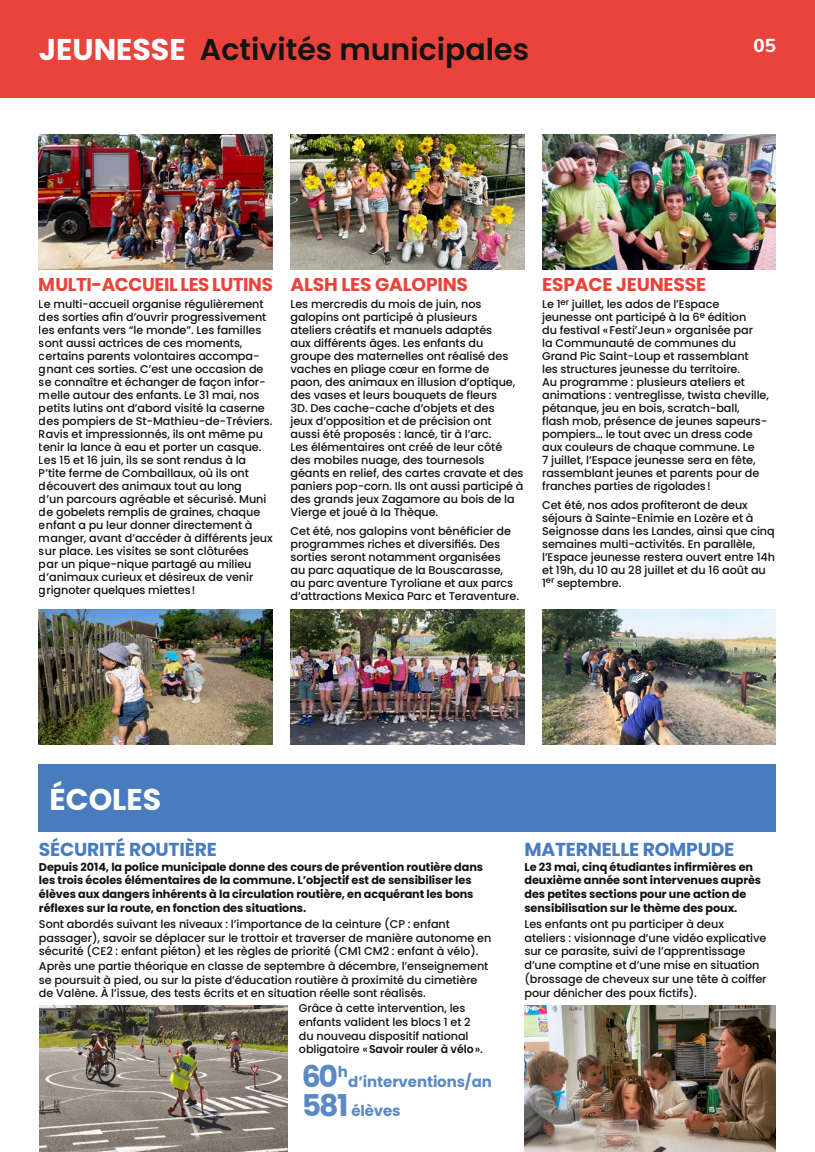
<style>
.page{position:relative;width:815px;height:1152px;background:#fff}
.page>*{position:absolute;margin:0;border:0;box-sizing:border-box;transform-origin:0 0}
.t1{font:600 30px "Poppins";color:#131313}
.t2{font:700 30px "Poppins";color:#fff}
.t3{font:700 30px "Poppins";color:#497cbf}
.t4{font:700 18.75px "Poppins";letter-spacing:-.01em;color:#e9433b}
.t5{font:700 18.75px "Poppins";letter-spacing:-.01em;color:#497cbf}
.t6{font:800 18.75px "Nunito Sans";color:#fff}
.t7{font:700 15px/29.4px "Poppins";letter-spacing:-.01em;color:#497cbf}
.t8{font:500 11.25px/13px "Poppins";letter-spacing:-.01em;color:#131313}
.t9{font:700 11.25px/13.8px "Poppins";letter-spacing:-.01em;color:#131313}
.t10{font:600 11.25px "Poppins";letter-spacing:-.01em;color:#131313}
.s1{font-weight:700;color:#fff}
.s2{font-weight:500}
.s3{font-size:30px}
</style>
<div class="page">
<img style="left:39px;top:135px;width:234px;height:134px">
<img style="left:291px;top:135px;width:233px;height:134px">
<img style="left:39px;top:609px;width:234px;height:135px">
<img style="left:291px;top:610px;width:233px;height:134px">
<img style="left:542px;top:135px;width:234px;height:134px">
<img style="left:542px;top:610px;width:234px;height:134px">
<img style="left:524px;top:1005px;width:252px;height:147px">
<img style="left:39px;top:1005px;width:248px;height:147px">
<div style="left:0;top:0;width:815px;height:97px;background:#e9433b"></div>
<div style="left:39px;top:764px;width:737px;height:67px;background:#497cbf"></div>
<h1 class="t1" style="left:39px;top:32px;width:492px"><span class="s1">JEUNESSE</span> Activités municipales</h1>
<h2 class="t6" style="left:753px;top:32px;width:24px">05</h2>
<h2 class="t4" style="left:39px;top:274px;width:235px">MULTI-ACCUEIL LES LUTINS</h2>
<p class="t8" style="left:39px;top:298px;width:235px">Le multi-accueil organise régulièrement des sorties afin d’ouvrir progressivement les enfants vers “le monde”. Les familles sont aussi actrices de ces moments, certains parents volontaires accompa&shy;gnant ces sorties. C’est une occasion de se connaître et échanger de façon infor&shy;melle autour des enfants. Le 31 mai, nos petits lutins ont d’abord visité la caserne des pompiers de St-Mathieu-de-Tréviers.<br>Ravis et impressionnés, ils ont même pu tenir la lance à eau et porter un casque.<br>Les 15 et 16 juin, ils se sont rendus à la P’tite ferme de Combaillaux, où ils ont découvert des animaux tout au long<br>d’un parcours agréable et sécurisé. Muni de gobelets remplis de graines, chaque enfant a pu leur donner directement à manger, avant d’accéder à différents jeux sur place. Les visites se sont clôturées<br>par un pique-nique partagé au milieu d’animaux curieux et désireux de venir grignoter quelques miettes!</p>
<h2 class="t4" style="left:291px;top:274px;width:179px">ALSH LES GALOPINS</h2>
<p class="t8" style="left:291px;top:298px;width:235px">Les mercredis du mois de juin, nos galopins ont participé à plusieurs<br>ateliers créatifs et manuels adaptés<br>aux différents âges. Les enfants du groupe des maternelles ont réalisé des vaches en pliage cœur en forme de paon, des animaux en illusion d’optique, des vases et leurs bouquets de fleurs<br>3D. Des cache-cache d’objets et des<br>jeux d’opposition et de précision ont aussi été proposés : lancé, tir à l’arc.<br>Les élémentaires ont créé de leur côté des mobiles nuage, des tournesols géants en relief, des cartes cravate et des paniers pop-corn. Ils ont aussi participé à des grands jeux Zagamore au bois de la Vierge et joué à la Thèque.</p>
<p class="t8" style="left:291px;top:524px;width:230px">Cet été, nos galopins vont bénéficier de programmes riches et diversifiés. Des sorties seront notamment organisées<br>au parc aquatique de la Bouscarasse, au parc aventure Tyroliane et aux parcs d’attractions Mexica Parc et Teraventure.</p>
<h2 class="t4" style="left:542px;top:274px;width:166px">ESPACE JEUNESSE</h2>
<p class="t8" style="left:542px;top:298px;width:228px">Le 1<sup>er</sup> juillet, les ados de l’Espace jeunesse ont participé à la 6<sup>e</sup> édition<br>du festival «Festi’Jeun» organisée par<br>la Communauté de communes du Grand Pic Saint-Loup et rassemblant<br>les structures jeunesse du territoire.<br>Au programme : plusieurs ateliers et animations : ventreglisse, twista cheville, pétanque, jeu en bois, scratch-ball, flash mob, présence de jeunes sapeurs&shy;pompiers… le tout avec un dress code aux couleurs de chaque commune. Le<br>7 juillet, l’Espace jeunesse sera en fête, rassemblant jeunes et parents pour de franches parties de rigolades!</p>
<p class="t8" style="left:542px;top:498px;width:234px">Cet été, nos ados profiteront de deux séjours à Sainte-Enimie en Lozère et à Seignosse dans les Landes, ainsi que cinq semaines multi-activités. En parallèle, l’Espace jeunesse restera ouvert entre 14h et 19h, du 10 au 28 juillet et du 16 août au 1<sup>er</sup> septembre.</p>
<h1 class="t2" style="left:50px;top:781px;width:113px">ÉCOLES</h1>
<h2 class="t5" style="left:39px;top:838px;width:179px">SÉCURITÉ ROUTIÈRE</h2>
<p class="t9" style="left:39px;top:860px;width:446px">Depuis 2014, la police municipale donne des cours de prévention routière dans les trois écoles élémentaires de la commune. L’objectif est de sensibiliser les élèves aux dangers inhérents à la circulation routière, en acquérant les bons réflexes sur la route, en fonction des situations.</p>
<p class="t8" style="left:39px;top:917px;width:412px">Sont abordés suivant les niveaux : l’importance de la ceinture (CP : enfant</p>
<p class="t8" style="left:39px;top:931px;width:454px">passager), savoir se déplacer sur le trottoir et traverser de manière autonome en</p>
<p class="t8" style="left:39px;top:945px;width:441px">sécurité (CE2 : enfant piéton) et les règles de priorité (CM1 CM2 : enfant à vélo).</p>
<p class="t8" style="left:39px;top:959px;width:451px">Après une partie théorique en classe de septembre à décembre, l’enseignement</p>
<p class="t8" style="left:39px;top:973px;width:440px">se poursuit à pied, ou sur la piste d’éducation routière à proximité du cimetière</p>
<p class="t8" style="left:39px;top:987px;width:388px">de Valène. À l’issue, des tests écrits et en situation réelle sont réalisés.</p>
<p class="t8" style="left:299px;top:1001px;width:168px">Grâce à cette intervention, les</p>
<p class="t8" style="left:299px;top:1015px;width:173px">enfants valident les blocs 1 et 2</p>
<p class="t8" style="left:299px;top:1029px;width:171px">du nouveau dispositif national</p>
<p class="t10" style="left:299px;top:1043px;width:186px"><span class="s2">obligatoire «</span>Savoir rouler à vélo<span class="s2">».</span></p>
<h1 class="t3" style="left:301px;top:1058px;width:48px">60<sup>h</sup></h1>
<h3 class="t7" style="left:301px;top:1066px;width:192px;text-indent:47px">d’interventions/an<br><span class="s3">581</span> élèves</h3>
<h2 class="t5" style="left:524px;top:838px;width:211px">MATERNELLE ROMPUDE</h2>
<p class="t9" style="left:524px;top:860px;width:238px">Le 23 mai, cinq étudiantes infirmières en deuxième année sont intervenues auprès des petites sections pour une action de sensibilisation sur le thème des poux.</p>
<p class="t8" style="left:524px;top:917px;width:244px;line-height:13.8px">Les enfants ont pu participer à deux ateliers : visionnage d’une vidéo explicative sur ce parasite, suivi de l’apprentissage d’une comptine et d’une mise en situation (brossage de cheveux sur une tête à coiffer pour dénicher des poux fictifs).</p>
</div>
